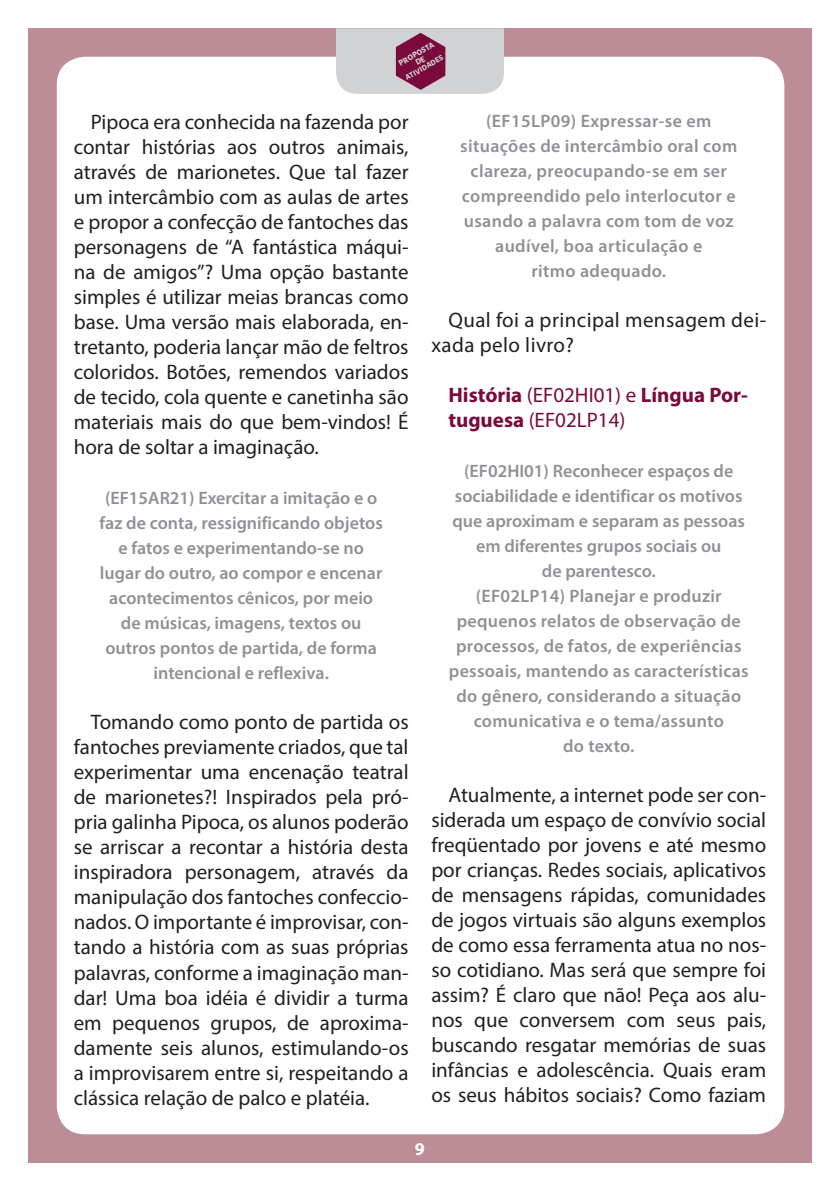
<style>
.page{position:relative;width:840px;height:1191px;background:#fff}
.page>*{position:absolute;margin:0;border:0;box-sizing:border-box;transform-origin:0 0}
.texto{font:21px/25px "Myriad Pro";color:#231f20;text-align:justify}
.texto-2{font:700 21px/25px "Myriad Pro";color:#790a3b}
.texto-3{font:21px/25px "Myriad Pro";letter-spacing:.02em;color:#231f20}
.Citacoes{font:600 18px/25px "Myriad Pro";color:#939095;text-align:center}
.texto-4{font:600 18px/25px "Myriad Pro";letter-spacing:.02em;color:#939095;text-align:center}
.texto-5{font:700 18px "Myriad Pro";color:#fff}
.t1{font:800 8.4px "Alegreya Sans";color:#d1d2d4}
.t2{font:800 8px "Alegreya Sans";color:#d1d2d4}
.s1{font-weight:400}
</style>
<div class="page">
<div style="left:28px;top:28px;width:783px;height:1134px;background:#bc8d96"></div>
<div style="left:57px;top:57px;width:726px;height:1077px;background:#fff;border-radius:28px"></div>
<svg style="left:336px;top:28px;width:167px;height:66px;background:#c0abb6"></svg>
<p class="t1" style="left:396px;top:58px;width:41px;rotate:-30deg">PROPOSTA</p>
<p class="t2" style="left:403px;top:73px;width:44px;rotate:-30deg">ATIVIDADES</p>
<p class="texto" style="left:74px;top:109px;width:336px;text-indent:17px">Pipoca era conhecida na fazenda por contar histórias aos outros animais, através de marionetes. Que tal fazer um intercâmbio com as aulas de artes e propor a confecção de fantoches das personagens de “A fantástica máqui&shy;na de amigos”? Uma opção bastante simples é utilizar meias brancas como base. Uma versão mais elaborada, en&shy;tretanto, poderia lançar mão de feltros coloridos. Botões, remendos variados de tecido, cola quente e canetinha são materiais mais do que bem-vindos! É hora de soltar a imaginação.</p>
<p class="Citacoes" style="left:99px;top:485px;width:285px">(EF15AR21) Exercitar a imitação e o faz de conta, ressignificando objetos e fatos e experimentando-se no lugar do outro, ao compor e encenar acontecimentos cênicos, por meio de músicas, imagens, textos ou outros pontos de partida, de forma intencional e reflexiva.</p>
<p class="texto" style="left:74px;top:709px;width:336px;text-indent:17px">Tomando como ponto de partida os fantoches previamente criados, que tal experimentar uma encenação teatral de marionetes?! Inspirados pela pró&shy;pria galinha Pipoca, os alunos poderão se arriscar a recontar a história desta inspiradora personagem, através da manipulação dos fantoches confeccio&shy;nados. O importante é improvisar, con&shy;tando a história com as suas próprias palavras, conforme a imaginação man&shy;dar! Uma boa idéia é dividir a turma em pequenos grupos, de aproxima&shy;damente seis alunos, estimulando-os a improvisarem entre si, respeitando a clássica relação de palco e platéia.</p>
<p class="texto-4" style="left:460px;top:108px;width:278px">(EF15LP09) Expressar-se em situações de intercâmbio oral com clareza, preocupando-se em ser compreendido pelo interlocutor e usando a palavra com tom de voz audível, boa articulação e<br>ritmo adequado.</p>
<p class="texto-3" style="left:431px;top:307px;width:336px;text-indent:17px">Qual foi a principal mensagem dei&shy;xada pelo livro?</p>
<p class="texto-2" style="left:448px;top:382px;width:301px">História <span class="s1">(EF02HI01) e</span> Língua Por&shy;tuguesa <span class="s1">(EF02LP14)</span></p>
<p class="Citacoes" style="left:452px;top:458px;width:294px">(EF02HI01) Reconhecer espaços de sociabilidade e identificar os motivos que aproximam e separam as pessoas em diferentes grupos sociais ou<br>de parentesco.</p>
<p class="Citacoes" style="left:448px;top:583px;width:301px">(EF02LP14) Planejar e produzir pequenos relatos de observação de processos, de fatos, de experiências pessoais, mantendo as características do gênero, considerando a situação comunicativa e o tema/assunto<br>do texto.</p>
<p class="texto" style="left:431px;top:782px;width:336px;text-indent:17px">Atualmente, a internet pode ser con&shy;siderada um espaço de convívio social freqüentado por jovens e até mesmo por crianças. Redes sociais, aplicativos de mensagens rápidas, comunidades de jogos virtuais são alguns exemplos de como essa ferramenta atua no nos&shy;so cotidiano. Mas será que sempre foi assim? É claro que não! Peça aos alu&shy;nos que conversem com seus pais, buscando resgatar memórias de suas infâncias e adolescência. Quais eram os seus hábitos sociais? Como faziam</p>
<p class="texto-5" style="left:415px;top:1137px;width:20px">99</p>
</div>
